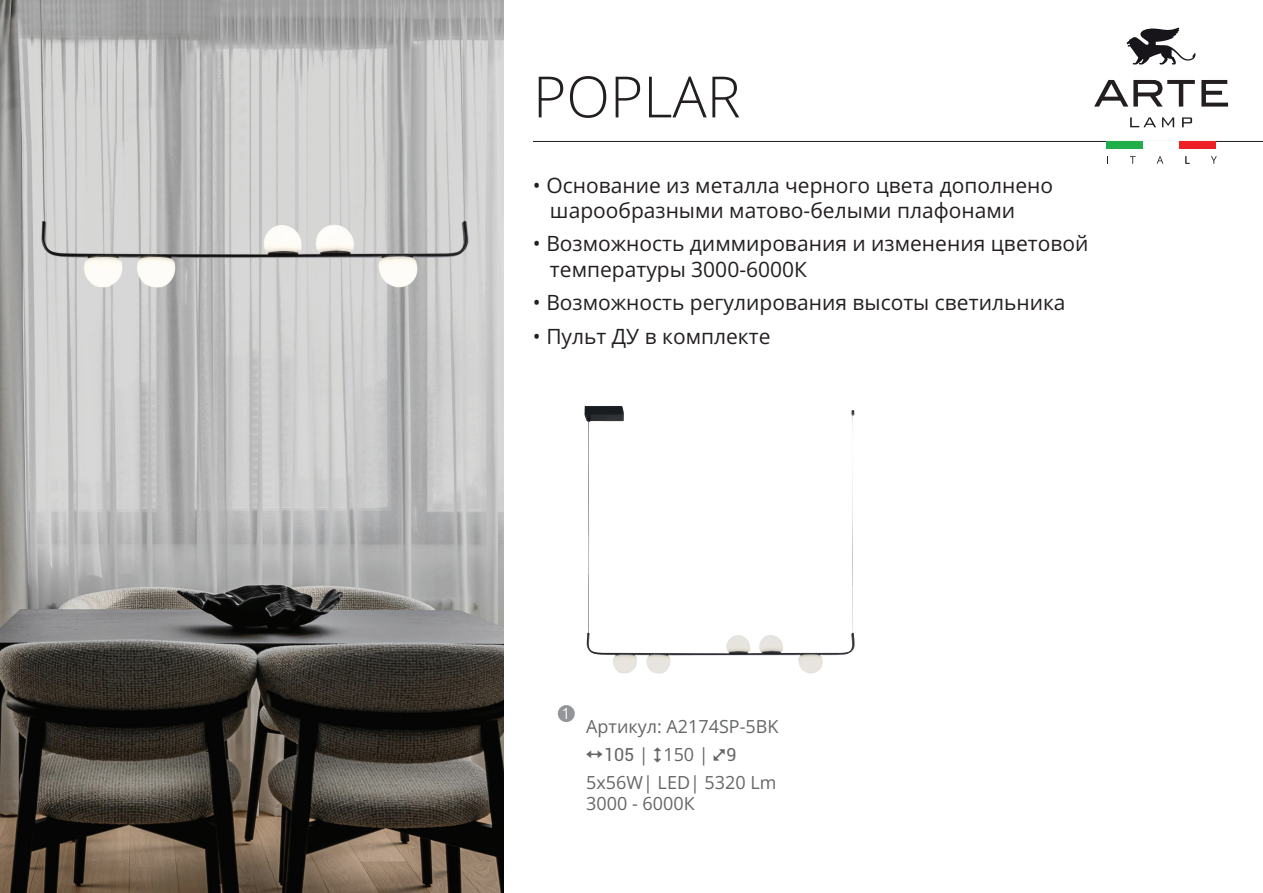
<style>
.page{position:relative;width:1263px;height:893px;background:#fff}
.page>*{position:absolute;margin:0;border:0;box-sizing:border-box;transform-origin:0 0}
.t1{font:300 57px "Open Sans";color:#231f20}
.t2{font:21px/25.2px "Open Sans";color:#231f20}
.t3{font:18px "Open Sans";color:#656666}
.t4{font:15px "Open Sans";color:#fff}
</style>
<div class="page">
<hr style="left:533px;top:141px;width:730px;height:1px;background:#231f20">
<div style="left:558px;top:705px;width:17px;height:17px;background:#939598;border-radius:50%"></div>
<div style="left:1106px;top:141px;width:37px;height:7px;background:#20ae4b"></div>
<div style="left:1143px;top:141px;width:36px;height:7px;background:#fff"></div>
<div style="left:1179px;top:141px;width:37px;height:7px;background:#ee2026"></div>
<svg style="left:1130px;top:156px;width:5px;height:8px"></svg>
<svg style="left:1157px;top:156px;width:6px;height:8px"></svg>
<svg style="left:1185px;top:156px;width:4px;height:8px"></svg>
<svg style="left:1211px;top:156px;width:6px;height:8px"></svg>
<svg style="left:1094px;top:80px;width:101px;height:27px"></svg>
<svg style="left:1201px;top:80px;width:27px;height:27px"></svg>
<svg style="left:1127px;top:27px;width:69px;height:37px"></svg>
<svg style="left:1130px;top:117px;width:26px;height:10px"></svg>
<svg style="left:1162px;top:117px;width:12px;height:10px"></svg>
<svg style="left:1182px;top:117px;width:10px;height:10px"></svg>
<img style="left:584px;top:406px;width:271px;height:268px">
<img style="left:0;top:0;width:504px;height:893px">
<h1 class="t1" style="left:533px;top:58px;width:209px">POPLAR</h1>
<p class="t2" style="left:550px;top:172px;width:505px;text-indent:-17px">• Основание из металла черного цвета дополнено шарообразными матово-белыми плафонами</p>
<p class="t2" style="left:550px;top:231px;width:540px;text-indent:-17px">• Возможность диммирования и изменения цветовой температуры 3000-6000К</p>
<p class="t2" style="left:533px;top:290px;width:534px">• Возможность регулирования высоты светильника</p>
<p class="t2" style="left:533px;top:323px;width:239px">• Пульт ДУ в комплекте</p>
<p class="t4" style="left:562px;top:703px;width:10px">1</p>
<p class="t3" style="left:586px;top:714px;width:194px">Артикул: A2174SP-5BK</p>
<p class="t3" style="left:639px;top:742px;width:71px">| 150 |</p>
<p class="t3" style="left:586px;top:770px;width:192px">5х56W| LED| 5320 Lm</p>
<p class="t3" style="left:586px;top:791px;width:110px">3000 - 6000К</p>
</div>
